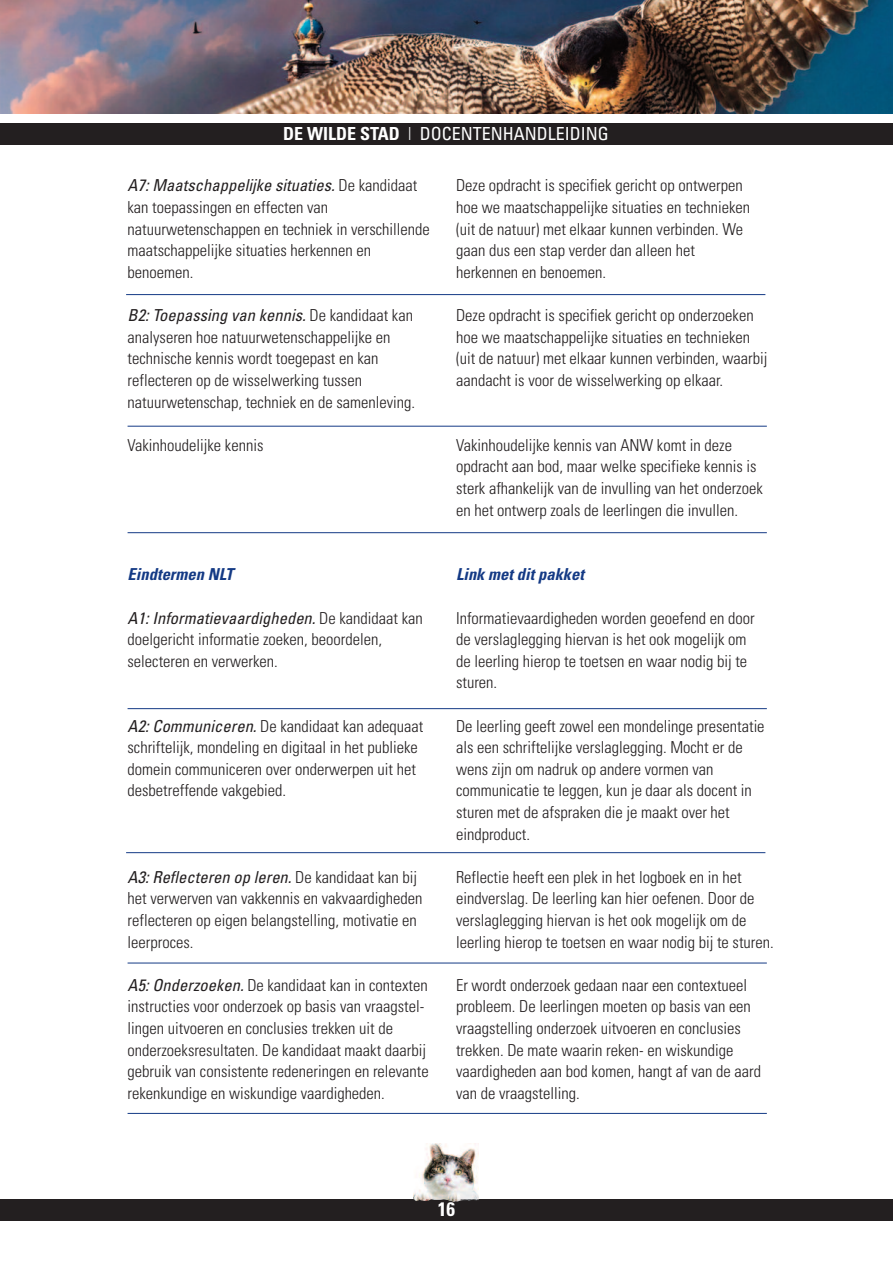
<style>
.page{position:relative;width:893px;height:1263px;background:#fff}
.page>*{position:absolute;margin:0;border:0;box-sizing:border-box;transform-origin:0 0}
.t1{font:700 condensed 19.5px "Univers";color:#fff}
.t2{font:condensed 18px "Univers";color:#fff}
.t3{font:300 condensed 16.5px/21.6px "Univers";color:#231f20}
.t4{font:italic 700 condensed 16.5px "Univers";letter-spacing:.005em;color:#143a85}
.s1{font-weight:700}
.s2{font-weight:300}
.s3{font-weight:400;font-style:italic}
</style>
<div class="page">
<div style="left:0;top:1199px;width:893px;height:21px;background:#231f20"></div>
<img style="left:0;top:0;width:893px;height:114px">
<div style="left:0;top:123px;width:893px;height:21px;background:#231f20"></div>
<img style="left:413px;top:1143px;width:65px;height:59px">
<hr style="left:126px;top:294px;width:639px;height:1px;background:#143a85">
<hr style="left:128px;top:426px;width:639px;height:1px;background:#143a85">
<hr style="left:128px;top:532px;width:639px;height:1px;background:#143a85">
<hr style="left:128px;top:708px;width:639px;height:1px;background:#143a85">
<hr style="left:126px;top:852px;width:639px;height:1px;background:#143a85">
<hr style="left:128px;top:963px;width:639px;height:1px;background:#143a85">
<hr style="left:128px;top:1113px;width:639px;height:1px;background:#143a85">
<p class="t2" style="left:283px;top:127px;width:327px"><span class="s1">DE WILDE STAD</span> <span class="s2">|</span> DOCENTENHANDLEIDING</p>
<p class="t3" style="left:128px;top:176px;width:304px"><span class="s3">A7: Maatschappelijke situaties.</span> De kandidaat kan toepassingen en effecten van natuurwetenschappen en techniek in verschillende maatschappelijke situaties herkennen en benoemen.</p>
<p class="t3" style="left:128px;top:306px;width:289px"><span class="s3">B2: Toepassing van kennis.</span> De kandidaat kan analyseren hoe natuurwetenschappelijke en technische kennis wordt toegepast en kan reflecteren op de wisselwerking tussen natuurwetenschap, techniek en de samenleving.</p>
<p class="t3" style="left:128px;top:435px;width:137px">Vakinhoudelijke kennis</p>
<p class="t3" style="left:456px;top:176px;width:296px">Deze opdracht is specifiek gericht op ontwerpen hoe we maatschappelijke situaties en technieken (uit de natuur) met elkaar kunnen verbinden. We gaan dus een stap verder dan alleen het herkennen en benoemen.</p>
<p class="t3" style="left:456px;top:306px;width:313px">Deze opdracht is specifiek gericht op onderzoeken hoe we maatschappelijke situaties en technieken (uit de natuur) met elkaar kunnen verbinden, waarbij aandacht is voor de wisselwerking op elkaar.</p>
<p class="t3" style="left:456px;top:435px;width:308px">Vakinhoudelijke kennis van ANW komt in deze opdracht aan bod, maar welke specifieke kennis is sterk afhankelijk van de invulling van het onderzoek en het ontwerp zoals de leerlingen die invullen.</p>
<p class="t4" style="left:128px;top:568px;width:107px">Eindtermen NLT</p>
<p class="t3" style="left:128px;top:608px;width:297px"><span class="s3">A1: Informatievaardigheden.</span> De kandidaat kan doelgericht informatie zoeken, beoordelen, selecteren en verwerken.</p>
<p class="t3" style="left:128px;top:716px;width:297px"><span class="s3">A2: Communiceren.</span> De kandidaat kan adequaat schriftelijk, mondeling en digitaal in het publieke domein communiceren over onderwerpen uit het desbetreffende vakgebied.</p>
<p class="t3" style="left:128px;top:867px;width:296px"><span class="s3">A3: Reflecteren op leren.</span> De kandidaat kan bij het verwerven van vakkennis en vakvaardigheden reflecteren op eigen belangstelling, motivatie en leerproces.</p>
<p class="t3" style="left:128px;top:975px;width:303px"><span class="s3">A5: Onderzoeken.</span> De kandidaat kan in contexten instructies voor onderzoek op basis van vraagstel&shy;lingen uitvoeren en conclusies trekken uit de onderzoeksresultaten. De kandidaat maakt daarbij gebruik van consistente redeneringen en relevante rekenkundige en wiskundige vaardigheden.</p>
<p class="t4" style="left:456px;top:568px;width:130px">Link met dit pakket</p>
<p class="t3" style="left:456px;top:608px;width:300px">Informatievaardigheden worden geoefend en door de verslaglegging hiervan is het ook mogelijk om de leerling hierop te toetsen en waar nodig bij te sturen.</p>
<p class="t3" style="left:456px;top:716px;width:310px">De leerling geeft zowel een mondelinge presentatie als een schriftelijke verslaglegging. Mocht er de wens zijn om nadruk op andere vormen van communicatie te leggen, kun je daar als docent in sturen met de afspraken die je maakt over het eindproduct.</p>
<p class="t3" style="left:456px;top:867px;width:319px">Reflectie heeft een plek in het logboek en in het eindverslag. De leerling kan hier oefenen. Door de verslaglegging hiervan is het ook mogelijk om de leerling hierop te toetsen en waar nodig bij te sturen.</p>
<p class="t3" style="left:456px;top:975px;width:306px">Er wordt onderzoek gedaan naar een contextueel probleem. De leerlingen moeten op basis van een vraagstelling onderzoek uitvoeren en conclusies trekken. De mate waarin reken- en wiskundige vaardigheden aan bod komen, hangt af van de aard van de vraagstelling.</p>
<p class="t1" style="left:438px;top:1202px;width:19px">16</p>
</div>
